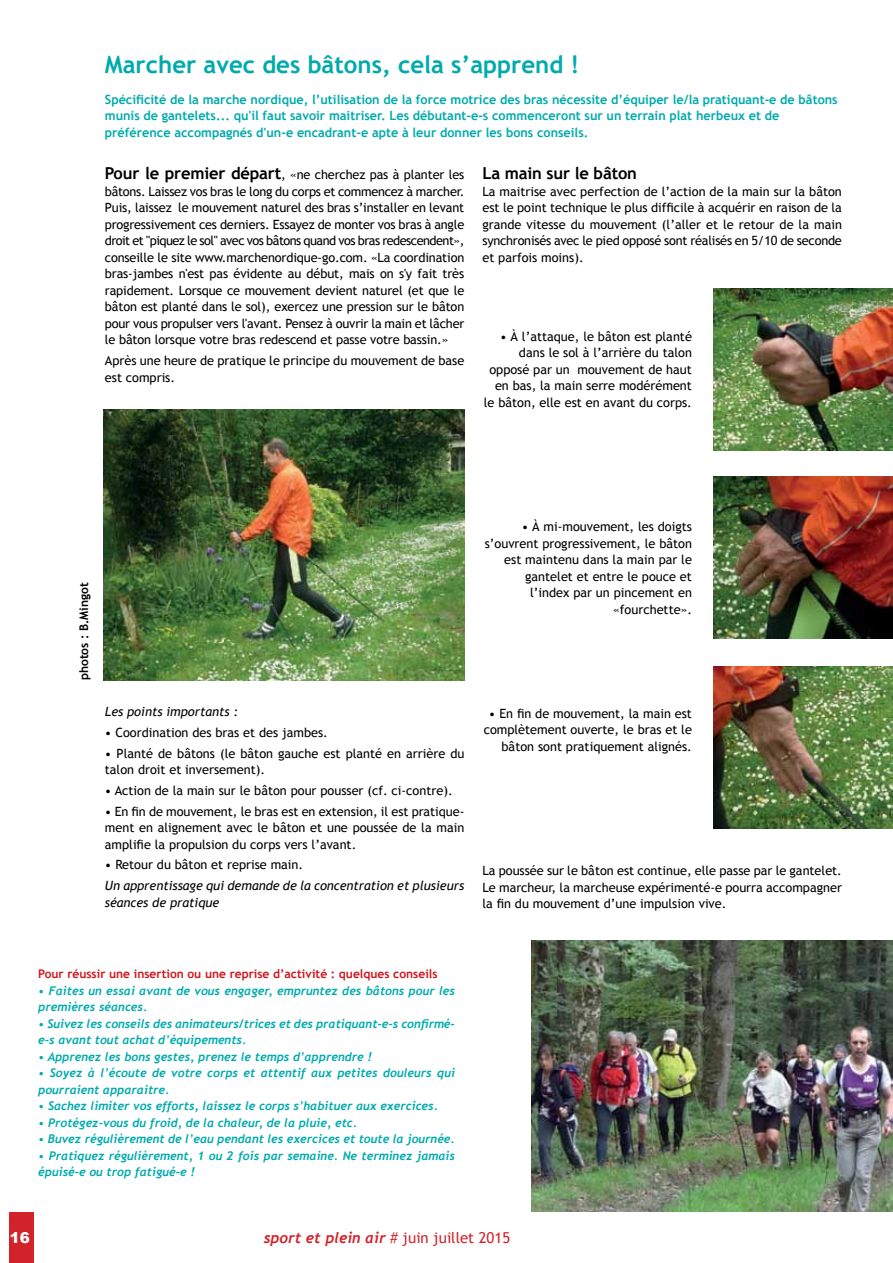
<style>
.page{position:relative;width:893px;height:1263px;background:#fff}
.page>*{position:absolute;margin:0;border:0;box-sizing:border-box;transform-origin:0 0}
.t1{font:700 24px "Trebuchet MS";color:#00aaad}
.t2{font:700 16.5px "Trebuchet MS";letter-spacing:-.01em;color:#000}
.t3{font:15px "Trebuchet MS";color:#d2232a}
.t4{font:900 15px "Arial";color:#fff}
.t5{font:12.75px/16.5px "Trebuchet MS";color:#000;text-align:justify}
.t6{font:700 12.75px/16.5px "Trebuchet MS";color:#00aaad}
.t7{font:italic 12.75px/16.5px "Trebuchet MS";color:#000}
.t8{font:italic 700 12px/16.5px "Trebuchet";color:#00aaad}
.t9{font:700 12px "Trebuchet MS";color:#ce171e}
.t10{font:700 12px "Trebuchet MS";color:#000}
.s1{font-weight:700;font-size:16.5px}
.s2{font-family:"Trebuchet";font-weight:700;font-style:italic}
</style>
<div class="page">
<div style="left:10px;top:1212px;width:24px;height:51px;background:#d2232a"></div>
<img style="left:713px;top:288px;width:180px;height:162px">
<img style="left:713px;top:476px;width:180px;height:162px">
<img style="left:713px;top:667px;width:180px;height:162px">
<img style="left:103px;top:410px;width:362px;height:271px">
<img style="left:531px;top:941px;width:362px;height:271px">
<h1 class="t1" style="left:105px;top:49px;width:476px">Marcher avec des bâtons, cela s’apprend !</h1>
<p class="t6" style="left:105px;top:91px;width:734px">Spécificité de la marche nordique, l’utilisation de la force motrice des bras nécessite d’équiper le/la pratiquant-e de bâtons munis de gantelets... qu'il faut savoir maitriser. Les débutant-e-s commenceront sur un terrain plat herbeux et de préférence accompagnés d'un-e encadrant-e apte à leur donner les bons conseils.</p>
<p class="t5" style="left:105px;top:167px;width:361px"><span class="s1">Pour le premier départ</span>, «ne cherchez pas à planter les bâtons. Laissez vos bras le long du corps et commencez à marcher.<br>Puis, laissez le mouvement naturel des bras s’installer en levant progressivement ces derniers. Essayez de monter vos bras à angle droit et "piquez le sol" avec vos bâtons quand vos bras redescendent», conseille le site www.marchenordique-go.com. «La coordination bras-jambes n'est pas évidente au début, mais on s'y fait très rapidement. Lorsque ce mouvement devient naturel (et que le bâton est planté dans le sol), exercez une pression sur le bâton pour vous propulser vers l'avant. Pensez à ouvrir la main et lâcher le bâton lorsque votre bras redescend et passe votre bassin.»</p>
<p class="t5" style="left:105px;top:353px;width:361px">Après une heure de pratique le principe du mouvement de base est compris.</p>
<p class="t2" style="left:482px;top:163px;width:156px">La main sur le bâton</p>
<p class="t5" style="left:482px;top:183px;width:361px">La maitrise avec perfection de l’action de la main sur la bâton est le point technique le plus difficile à acquérir en raison de la grande vitesse du mouvement (l’aller et le retour de la main synchronisés avec le pied opposé sont réalisés en 5/10 de seconde et parfois moins).</p>
<p class="t5" style="left:484px;top:328px;width:210px;text-align:right">• À l’attaque, le bâton est planté dans le sol à l’arrière du talon opposé par un mouvement de haut en bas, la main serre modérément le bâton, elle est en avant du corps.</p>
<p class="t10" style="left:76px;top:680px;width:99px;rotate:-90deg">photos : B.Mingot</p>
<p class="t7" style="left:105px;top:703px;width:135px">Les points importants :</p>
<p class="t5" style="left:105px;top:724px;width:225px">• Coordination des bras et des jambes.</p>
<p class="t5" style="left:105px;top:745px;width:361px">• Planté de bâtons (le bâton gauche est planté en arrière du talon droit et inversement).</p>
<p class="t5" style="left:105px;top:782px;width:349px">• Action de la main sur le bâton pour pousser (cf. ci-contre).</p>
<p class="t5" style="left:105px;top:803px;width:361px">• En fin de mouvement, le bras est en extension, il est pratique&shy;ment en alignement avec le bâton et une poussée de la main amplifie la propulsion du corps vers l’avant.</p>
<p class="t5" style="left:105px;top:857px;width:200px">• Retour du bâton et reprise main.</p>
<p class="t7" style="left:105px;top:877px;width:361px">Un apprentissage qui demande de la concentration et plusieurs séances de pratique</p>
<p class="t5" style="left:485px;top:519px;width:209px;text-align:right">• À mi-mouvement, les doigts s’ouvrent progressivement, le bâton est maintenu dans la main par le gantelet et entre le pouce et l’index par un pincement en «fourchette».</p>
<p class="t5" style="left:484px;top:705px;width:210px;text-align:right">• En fin de mouvement, la main est complètement ouverte, le bras et le bâton sont pratiquement alignés.</p>
<p class="t5" style="left:482px;top:862px;width:361px">La poussée sur le bâton est continue, elle passe par le gantelet.<br>Le marcheur, la marcheuse expérimenté-e pourra accompagner la fin du mouvement d’une impulsion vive.</p>
<p class="t9" style="left:38px;top:966px;width:401px">Pour réussir une insertion ou une reprise d’activité : quelques conseils</p>
<p class="t8" style="left:38px;top:982px;width:418px">• Faites un essai avant de vous engager, empruntez des bâtons pour les premières séances.</p>
<p class="t8" style="left:38px;top:1015px;width:418px">• Suivez les conseils des animateurs/trices et des pratiquant-e-s confirmé&shy;e-s avant tout achat d’équipements.</p>
<p class="t8" style="left:38px;top:1048px;width:335px">• Apprenez les bons gestes, prenez le temps d’apprendre !</p>
<p class="t8" style="left:38px;top:1065px;width:418px">• Soyez à l’écoute de votre corps et attentif aux petites douleurs qui pourraient apparaitre.</p>
<p class="t8" style="left:38px;top:1098px;width:401px">• Sachez limiter vos efforts, laissez le corps s’habituer aux exercices.</p>
<p class="t8" style="left:38px;top:1114px;width:320px">• Protégez-vous du froid, de la chaleur, de la pluie, etc.</p>
<p class="t8" style="left:38px;top:1131px;width:418px">• Buvez régulièrement de l’eau pendant les exercices et toute la journée.</p>
<p class="t8" style="left:38px;top:1147px;width:418px">• Pratiquez régulièrement, 1 ou 2 fois par semaine. Ne terminez jamais épuisé-e ou trop fatigué-e !</p>
<p class="t4" style="left:10px;top:1229px;width:22px">16</p>
<p class="t3" style="left:264px;top:1229px;width:248px"><span class="s2">sport et plein air</span> # juin juillet 2015</p>
</div>
